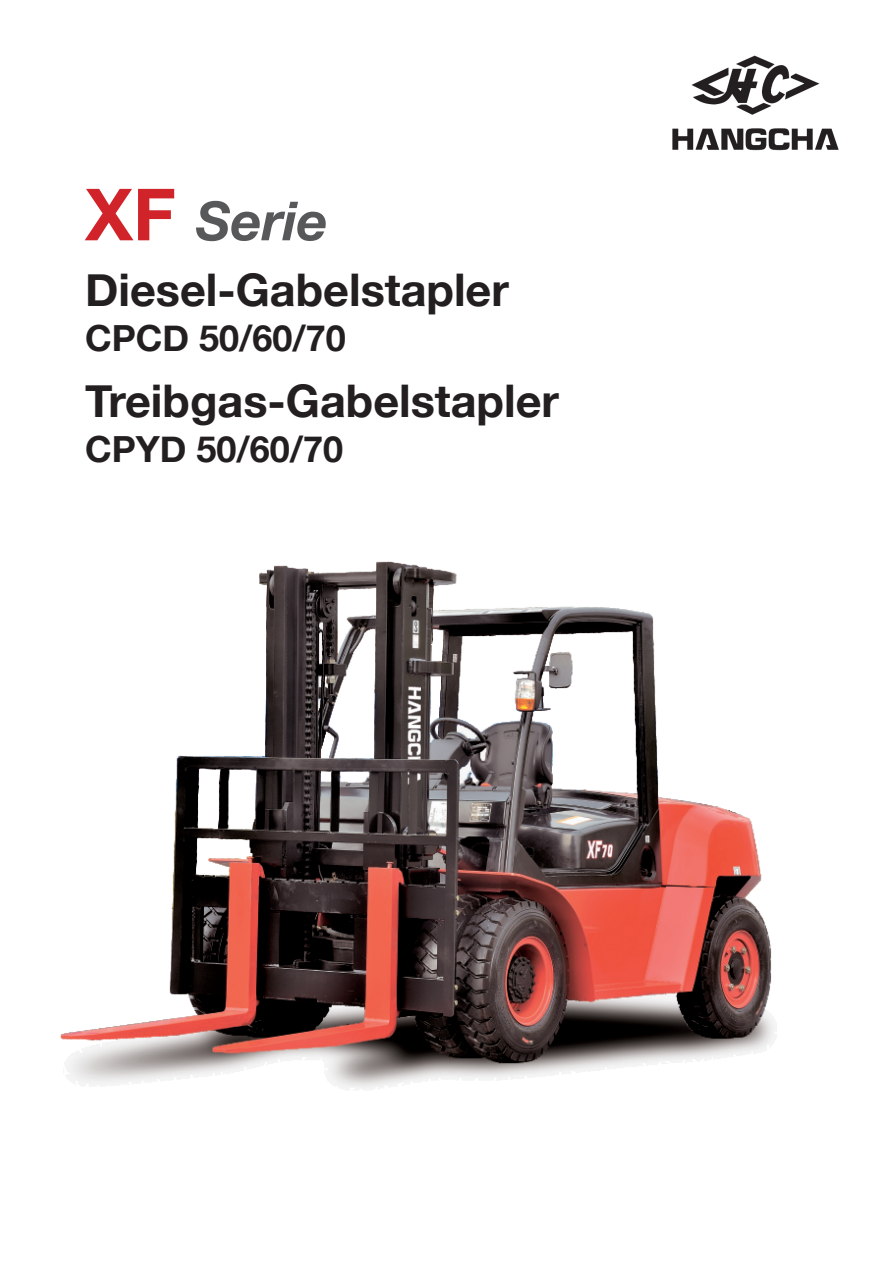
<style>
.page{position:relative;width:893px;height:1263px;background:#fff}
.page>*{position:absolute;margin:0;border:0;box-sizing:border-box;transform-origin:0 0}
.t1{font:italic 700 54px "Helvetica Neue";color:#57585a}
.t2{font:700 45px "Helvetica Neue";color:#231f20}
.t3{font:700 36px "Helvetica Neue";color:#231f20}
.s1{font-style:normal;font-size:72px;color:#d1232a}
</style>
<div class="page">
<img style="left:60px;top:561px;width:717px;height:529px">
<img style="left:672px;top:55px;width:167px;height:96px">
<p class="t1" style="left:85px;top:178px;width:244px"><span class="s1">XF</span> Serie</p>
<p class="t2" style="left:85px;top:250px;width:425px">Diesel-Gabelstapler</p>
<p class="t3" style="left:85px;top:306px;width:262px">CPCD 50/60/70</p>
<p class="t2" style="left:85px;top:361px;width:475px">Treibgas-Gabelstapler</p>
<p class="t3" style="left:85px;top:417px;width:260px">CPYD 50/60/70</p>
</div>
